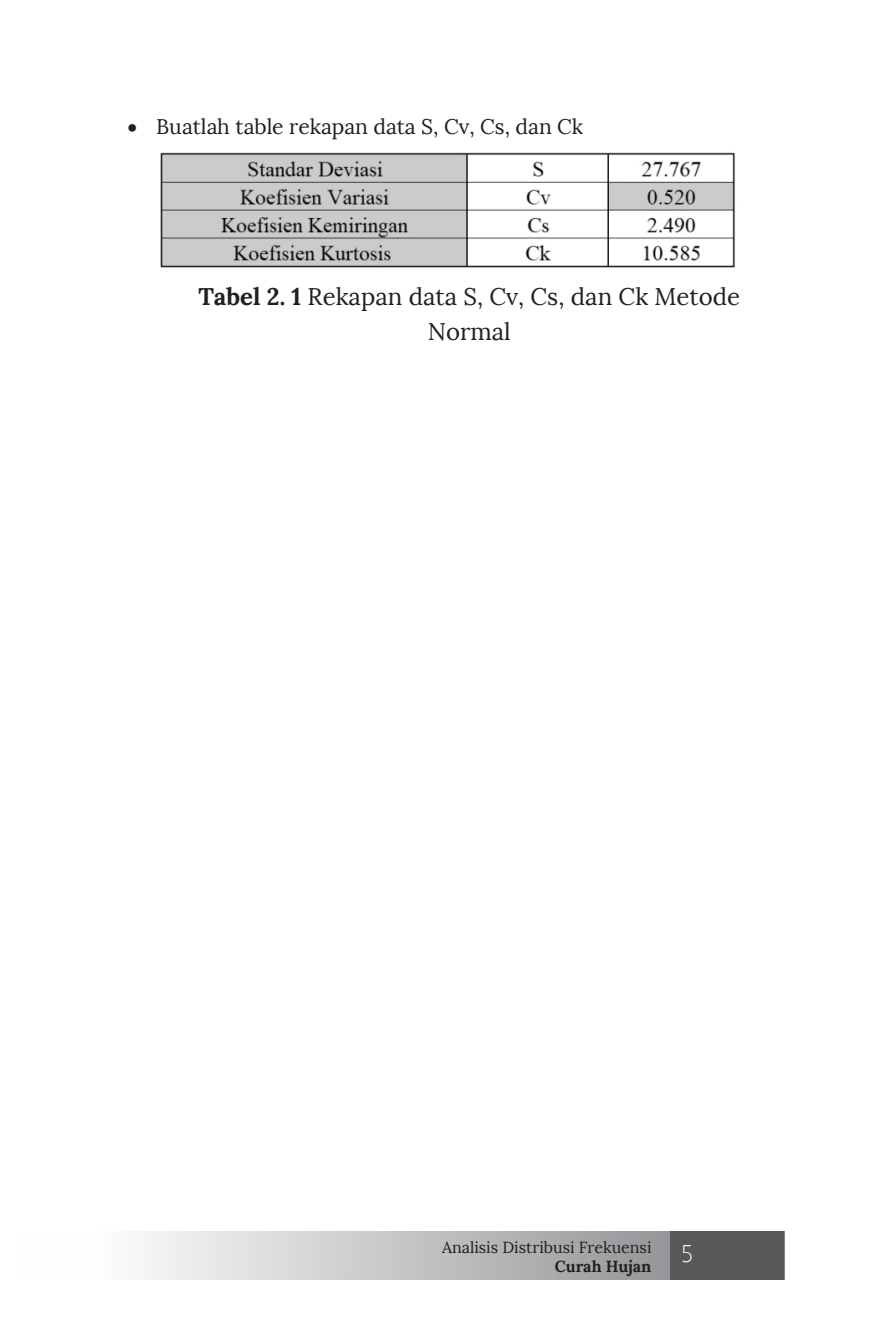
<style>
.page{position:relative;width:896px;height:1333px;background:#fff}
.page>*{position:absolute;margin:0;border:0;box-sizing:border-box;transform-origin:0 0}
.t1{font:24px/35.8px "Lora";color:#231f20;text-align:center}
.t2{font:21.2px "Lora";color:#231f20}
.t3{font:16px/19.2px "Lora";color:#231f20}
.s1{font-weight:700}
</style>
<div class="page">
<svg style="left:145px;top:1231px;width:639px;height:49px;background:#c3c4c5"></svg>
<div style="left:670px;top:1230px;width:113px;height:49px;background:#57585a"></div>
<img style="left:160px;top:152px;width:575px;height:116px">
<p class="t2" style="left:127px;top:114px;width:457px">• Buatlah table rekapan data S, Cv, Cs, dan Ck</p>
<p class="t1" style="left:198px;top:278px;width:543px"><span class="s1">Tabel 2. 1</span> Rekapan data S, Cv, Cs, dan Ck Metode<br>Normal</p>
<p class="t3" style="left:555px;top:1237px;width:140px;text-indent:-113px">Analisis Distribusi Frekuensi<br><span class="s1">Curah Hujan</span> <sup>5</sup></p>
</div>
